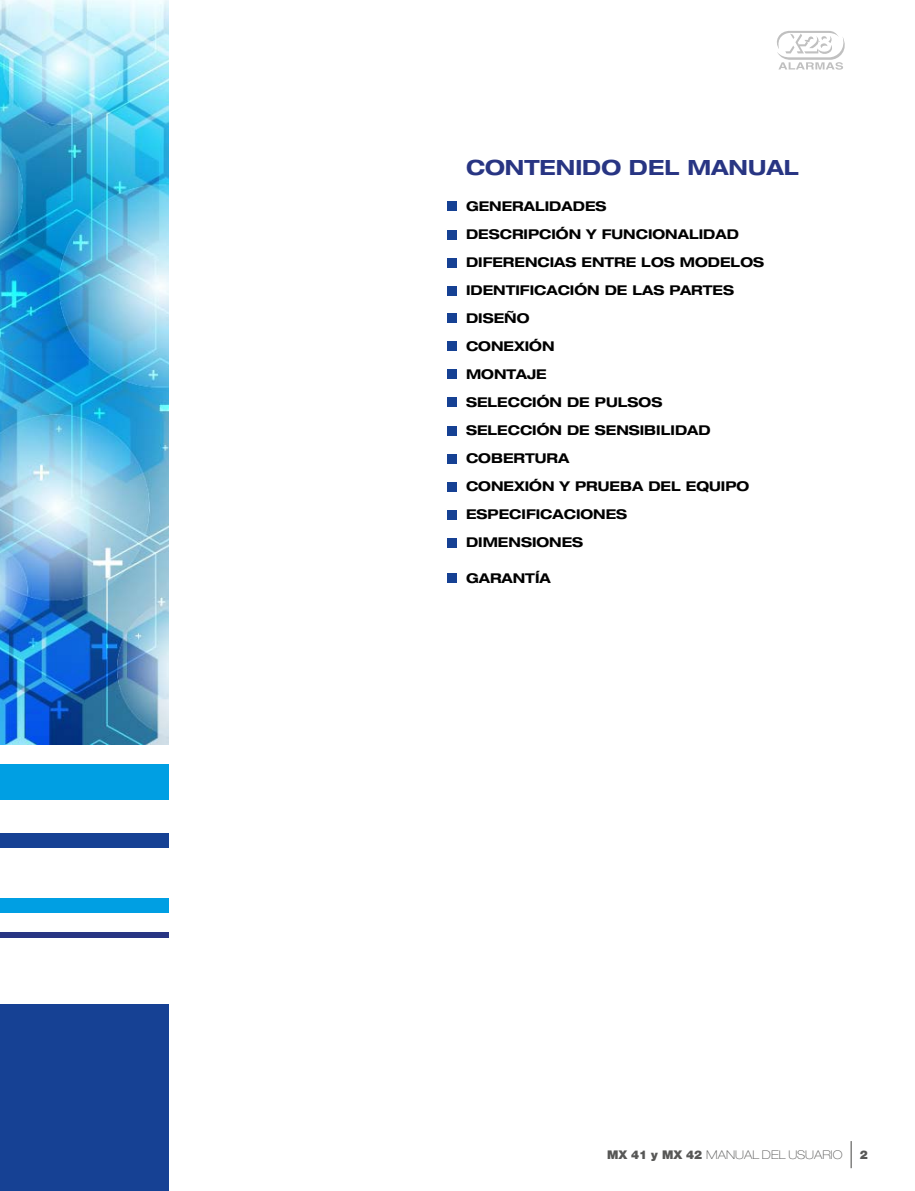
<style>
.page{position:relative;width:915px;height:1191px;background:#fff}
.page>*{position:absolute;margin:0;border:0;box-sizing:border-box;transform-origin:0 0}
.t1{font:700 expanded 21px "Helvetica Neue LT Std";color:#283583}
.t2{font:700 expanded 13.5px/28px "Helvetica Neue LT Std";color:#000}
.t3{font:100 expanded 12px "Helvetica Neue LT Std";color:#575756}
.t4{font:900 12px "Helvetica Neue LT Std";color:#575756}
.s1{font-weight:900;font-stretch:normal}
</style>
<div class="page">
<svg style="left:850px;top:1141px;width:1px;height:27px"></svg>
<svg style="left:777px;top:31px;width:67px;height:39px"></svg>
<img style="left:0;top:0;width:168px;height:744px">
<div style="left:0;top:1003px;width:168px;height:187px;background:#164194"></div>
<div style="left:0;top:764px;width:168px;height:35px;background:#009fe3"></div>
<div style="left:0;top:833px;width:168px;height:15px;background:#164194"></div>
<div style="left:0;top:899px;width:168px;height:14px;background:#009fe3"></div>
<div style="left:0;top:932px;width:168px;height:6px;background:#283583"></div>
<div style="left:447px;top:201px;width:9px;height:9px;background:#164194"></div>
<div style="left:447px;top:230px;width:9px;height:10px;background:#164194"></div>
<div style="left:447px;top:259px;width:9px;height:9px;background:#164194"></div>
<div style="left:447px;top:287px;width:9px;height:9px;background:#164194"></div>
<div style="left:447px;top:314px;width:9px;height:9px;background:#164194"></div>
<div style="left:447px;top:426px;width:9px;height:9px;background:#164194"></div>
<div style="left:447px;top:538px;width:9px;height:9px;background:#164194"></div>
<div style="left:447px;top:454px;width:9px;height:9px;background:#164194"></div>
<div style="left:447px;top:573px;width:9px;height:9px;background:#164194"></div>
<div style="left:447px;top:482px;width:9px;height:9px;background:#164194"></div>
<div style="left:447px;top:342px;width:9px;height:9px;background:#164194"></div>
<div style="left:447px;top:370px;width:9px;height:9px;background:#164194"></div>
<div style="left:447px;top:398px;width:9px;height:9px;background:#164194"></div>
<div style="left:447px;top:510px;width:9px;height:9px;background:#164194"></div>
<h1 class="t1" style="left:466px;top:154px;width:334px">CONTENIDO DEL MANUAL</h1>
<p class="t2" style="left:466px;top:192px;width:299px">GENERALIDADES<br>DESCRIPCIÓN Y FUNCIONALIDAD<br>DIFERENCIAS ENTRE LOS MODELOS<br>IDENTIFICACIÓN DE LAS PARTES<br>DISEÑO<br>CONEXIÓN<br>MONTAJE<br>SELECCIÓN DE PULSOS<br>SELECCIÓN DE SENSIBILIDAD<br>COBERTURA<br>CONEXIÓN Y PRUEBA DEL EQUIPO<br>ESPECIFICACIONES<br>DIMENSIONES</p>
<p class="t2" style="left:466px;top:563px;width:86px">GARANTÍA</p>
<p class="t3" style="left:606px;top:1147px;width:237px"><span class="s1">MX 41 y MX 42</span> MANUAL DEL USUARIO</p>
<p class="t4" style="left:859px;top:1147px;width:10px">2</p>
</div>
